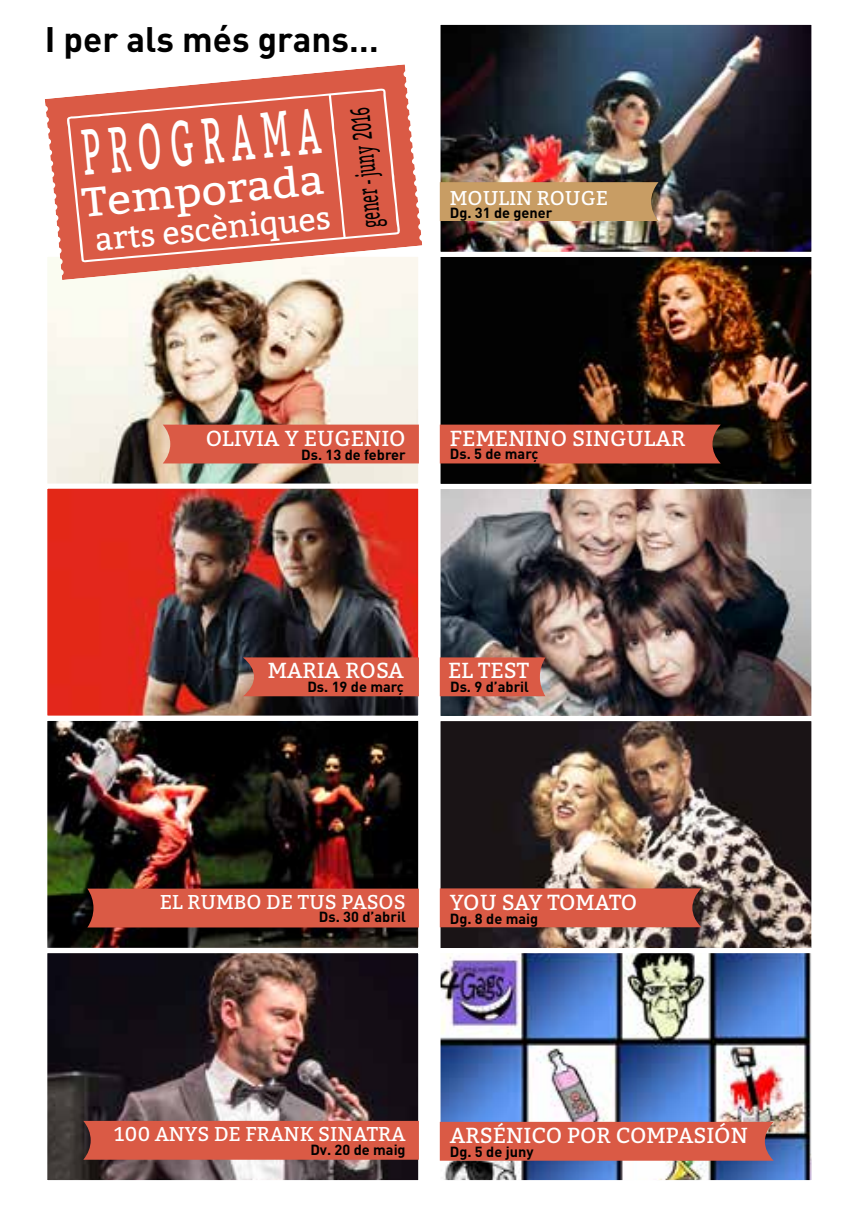
<style>
.page{position:relative;width:851px;height:1205px;background:#fff}
.page>*{position:absolute;margin:0;border:0;box-sizing:border-box;transform-origin:0 0}
.t1{font:64.5px "Bitter";color:#fff;scale:.49 1}
.t2{font:40.75px "Bitter";color:#fff;scale:1.09 1}
.t3{font:700 35px "DIN";color:#000}
.t4{font:31.75px "Bitter";color:#fff}
.t5{font:26.75px "Bitter";color:#000;scale:.53 1}
.t6{font:21.75px "Bitter";color:#fff}
.t7{font:21.75px "Bitter";letter-spacing:-.035em;color:#fff}
.t8{font:20px "Bitter";color:#fff}
.t9{font:700 14.5px "DIN";color:#000}
</style>
<div class="page">
<img style="left:441px;top:26px;width:369px;height:921px">
<div style="left:435px;top:716px;width:381px;height:237px;border:5px solid #fff"></div>
<div style="left:439px;top:888px;width:262px;height:39px;background:#da5a45"></div>
<img style="left:441px;top:954px;width:369px;height:225px">
<div style="left:435px;top:948px;width:381px;height:237px;border:5px solid #fff"></div>
<div style="left:439px;top:1122px;width:334px;height:38px;background:#da5a45"></div>
<div style="left:435px;top:20px;width:381px;height:237px;border:5px solid #fff"></div>
<img style="left:48px;top:280px;width:369px;height:899px">
<div style="left:42px;top:252px;width:381px;height:237px;border:5px solid #fff"></div>
<svg style="left:45px;top:64px;width:377px;height:216px"></svg>
<svg style="left:67px;top:88px;width:333px;height:174px;background:#dc6450"></svg>
<svg style="left:328px;top:94px;width:17px;height:144px;background:#df705e"></svg>
<div style="left:439px;top:182px;width:219px;height:39px;background:#c89d64"></div>
<div style="left:42px;top:484px;width:381px;height:236px;border:5px solid #fff"></div>
<svg style="left:243px;top:657px;width:176px;height:39px;background:#d45a46"></svg>
<div style="left:435px;top:484px;width:381px;height:237px;border:5px solid #fff"></div>
<div style="left:439px;top:657px;width:106px;height:39px;background:#da5a45"></div>
<div style="left:42px;top:716px;width:381px;height:237px;border:5px solid #fff"></div>
<div style="left:87px;top:888px;width:332px;height:39px;background:#da5a45"></div>
<div style="left:42px;top:948px;width:381px;height:237px;border:5px solid #fff"></div>
<div style="left:83px;top:1121px;width:336px;height:38px;background:#da5a45"></div>
<div style="left:163px;top:425px;width:256px;height:38px;background:#da5a45"></div>
<div style="left:435px;top:252px;width:381px;height:237px;border:5px solid #fff"></div>
<div style="left:439px;top:425px;width:281px;height:38px;background:#da5a45"></div>
<h3 class="t3" style="left:45px;top:16px;width:335px">I per als més grans…</h3>
<h1 class="t1" style="left:78px;top:106px;width:489px;rotate:-5deg">PROGRAMA</h1>
<h3 class="t5" style="left:352px;top:229px;width:231px;rotate:-95deg">gener - juny 2016</h3>
<h2 class="t2" style="left:80px;top:173px;width:224px;rotate:-5deg">Temporada</h2>
<h3 class="t4" style="left:93px;top:218px;width:238px;rotate:-6deg">arts escèniques</h3>
<h3 class="t8" style="left:450px;top:183px;width:160px">MOULIN ROUGE</h3>
<p class="t9" style="left:450px;top:204px;width:104px">Dg. 31 de gener</p>
<h3 class="t6" style="left:206px;top:423px;width:201px">OLIVIA Y EUGENIO</h3>
<p class="t9" style="left:301px;top:445px;width:106px">Ds. 13 de febrer</p>
<h3 class="t6" style="left:450px;top:422px;width:237px">FEMENINO SINGULAR</h3>
<p class="t9" style="left:450px;top:445px;width:90px">Ds. 5 de març</p>
<h3 class="t6" style="left:268px;top:655px;width:137px">MARIA ROSA</h3>
<p class="t9" style="left:307px;top:677px;width:98px">Ds. 19 de març</p>
<h3 class="t6" style="left:448px;top:655px;width:82px">EL TEST</h3>
<p class="t9" style="left:450px;top:677px;width:80px">Ds. 9 d’abril</p>
<h3 class="t8" style="left:160px;top:887px;width:247px">EL RUMBO DE TUS PASOS</h3>
<p class="t9" style="left:319px;top:907px;width:88px">Ds. 30 d’abril</p>
<h3 class="t7" style="left:450px;top:886px;width:189px">YOU SAY TOMATO</h3>
<p class="t9" style="left:450px;top:909px;width:90px">Dg. 8 de maig</p>
<h3 class="t8" style="left:114px;top:1119px;width:293px">100 ANYS DE FRANK SINATRA</h3>
<p class="t9" style="left:310px;top:1140px;width:97px">Dv. 20 de maig</p>
<h3 class="t6" style="left:450px;top:1119px;width:299px">ARSÉNICO POR COMPASIÓN</h3>
<p class="t9" style="left:450px;top:1142px;width:85px">Dg. 5 de juny</p>
</div>
